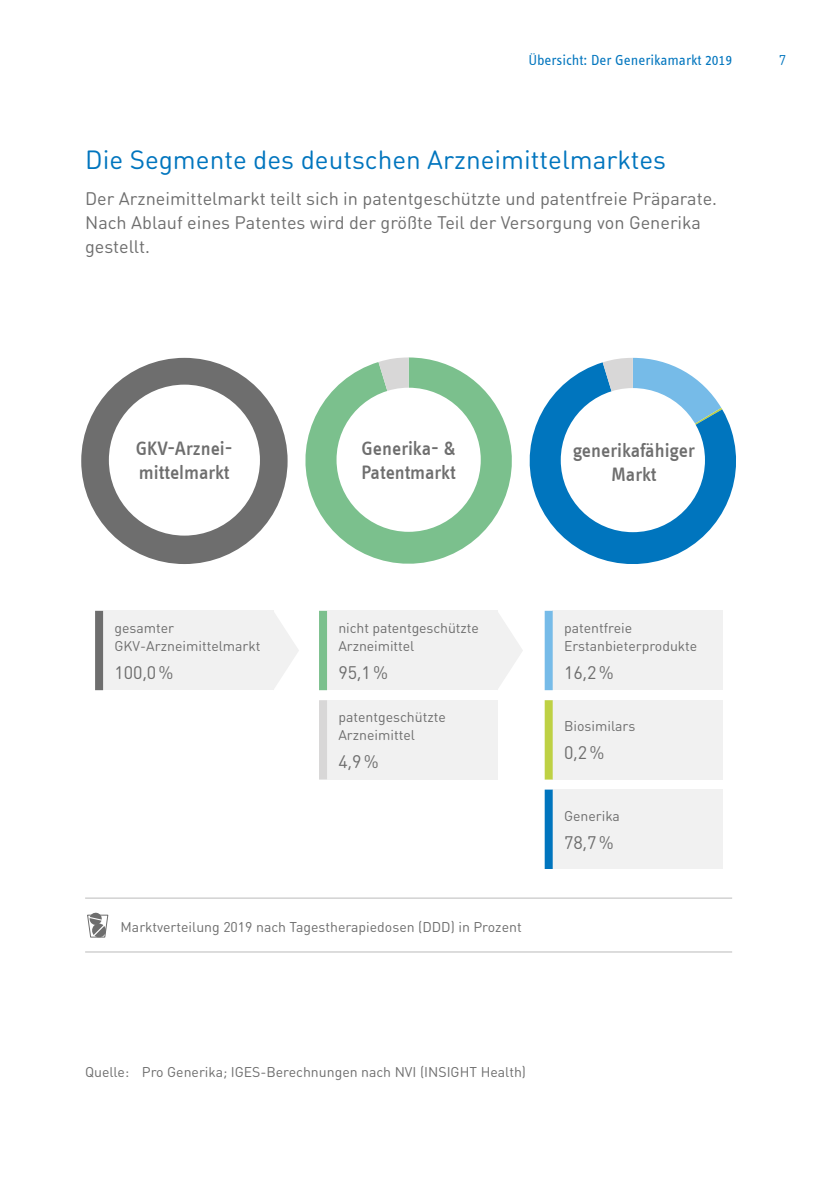
<style>
.page{position:relative;width:840px;height:1191px;background:#fff}
.page>*{position:absolute;margin:0;border:0;box-sizing:border-box;transform-origin:0 0}
.t1{font:26px "DIN Round OT";color:#0075be}
.t2{font:500 20px/24px "Info Text";letter-spacing:-.005em;color:#6e6e6e}
.t3{font:18px/24px "DIN Round OT";color:#6e6e6e}
.t4{font:15px "Info Text Regular Tf";color:#0075be}
.t5{font:14px/18px "DIN Round OT";color:#6e6e6e}
.t6{font:14px "DIN Round OT";color:#0075be}
</style>
<div class="page">
<hr style="left:85px;top:897px;width:646px;height:1px;background:#bbb">
<hr style="left:85px;top:951px;width:646px;height:1px;background:#bbb">
<svg style="left:87px;top:912px;width:22px;height:26px"></svg>
<svg style="left:529px;top:362px;width:207px;height:202px;fill:#0075be"></svg>
<svg style="left:602px;top:358px;width:119px;height:103px"></svg>
<div style="left:560px;top:388px;width:144px;height:144px;background:#fff;border-radius:50%"></div>
<div style="left:327px;top:700px;width:170px;height:79px;background:#f1f1f1"></div>
<div style="left:319px;top:700px;width:8px;height:79px;background:#d8d7d7"></div>
<div style="left:552px;top:611px;width:170px;height:79px;background:#f1f1f1"></div>
<div style="left:544px;top:611px;width:8px;height:79px;background:#76bbe8"></div>
<div style="left:552px;top:700px;width:170px;height:79px;background:#f1f1f1"></div>
<div style="left:544px;top:700px;width:8px;height:79px;background:#bed144"></div>
<div style="left:552px;top:789px;width:170px;height:80px;background:#f1f1f1"></div>
<div style="left:544px;top:789px;width:8px;height:80px;background:#0075be"></div>
<div style="left:327px;top:611px;width:170px;height:79px;background:#f1f1f1"></div>
<div style="left:319px;top:611px;width:8px;height:79px;background:#7bc08d"></div>
<svg style="left:497px;top:611px;width:25px;height:79px"></svg>
<div style="left:103px;top:611px;width:170px;height:79px;background:#f1f1f1"></div>
<div style="left:95px;top:611px;width:8px;height:79px;background:#6e6e6e"></div>
<svg style="left:273px;top:611px;width:26px;height:79px"></svg>
<div style="left:81px;top:358px;width:206px;height:206px;background:#6e6e6e;border-radius:103px"></div>
<div style="left:109px;top:384px;width:151px;height:151px;background:#fff;border-radius:50%"></div>
<svg style="left:305px;top:357px;width:207px;height:207px;fill:#7bc08d"></svg>
<svg style="left:378px;top:357px;width:30px;height:37px"></svg>
<div style="left:336px;top:388px;width:144px;height:144px;background:#fff;border-radius:50%"></div>
<p class="t4" style="left:528px;top:52px;width:205px">Übersicht: Der Generikamarkt 2019</p>
<p class="t6" style="left:778px;top:51px;width:9px">7</p>
<h1 class="t1" style="left:85px;top:143px;width:582px">Die Segmente des deutschen Arzneimittelmarktes</h1>
<p class="t3" style="left:85px;top:186px;width:633px">Der Arzneimittelmarkt teilt sich in patentgeschützte und patentfreie Präparate.<br>Nach Ablauf eines Patentes wird der größte Teil der Versorgung von Generika gestellt.</p>
<h2 class="t2" style="left:136px;top:437px;width:96px">GKV-Arznei&shy;mittelmarkt</h2>
<h2 class="t2" style="left:361px;top:436px;width:96px">Generika- &amp;<br>Patentmarkt</h2>
<h2 class="t2" style="left:572px;top:439px;width:124px;text-align:center">generikafähiger<br>Markt</h2>
<p class="t5" style="left:114px;top:618px;width:147px">gesamter<br>GKV-Arzneimittelmarkt</p>
<p class="t3" style="left:114px;top:660px;width:61px">100,0%</p>
<p class="t5" style="left:338px;top:618px;width:142px">nicht patentgeschützte<br>Arzneimittel</p>
<p class="t3" style="left:338px;top:660px;width:51px">95,1%</p>
<p class="t5" style="left:338px;top:708px;width:109px">patentgeschützte<br>Arzneimittel</p>
<p class="t3" style="left:338px;top:749px;width:42px">4,9%</p>
<p class="t5" style="left:120px;top:917px;width:402px">Marktverteilung 2019 nach Tagestherapiedosen (DDD) in Prozent</p>
<p class="t5" style="left:563px;top:618px;width:134px">patentfreie<br>Erstanbieterprodukte</p>
<p class="t3" style="left:563px;top:660px;width:51px">16,2%</p>
<p class="t5" style="left:563px;top:717px;width:73px">Biosimilars</p>
<p class="t3" style="left:563px;top:740px;width:42px">0,2%</p>
<p class="t5" style="left:563px;top:806px;width:57px">Generika</p>
<p class="t3" style="left:563px;top:830px;width:51px">78,7%</p>
<p class="t5" style="left:85px;top:1062px;width:442px">Quelle: Pro Generika; IGES-Berechnungen nach NVI (INSIGHT Health)</p>
</div>
